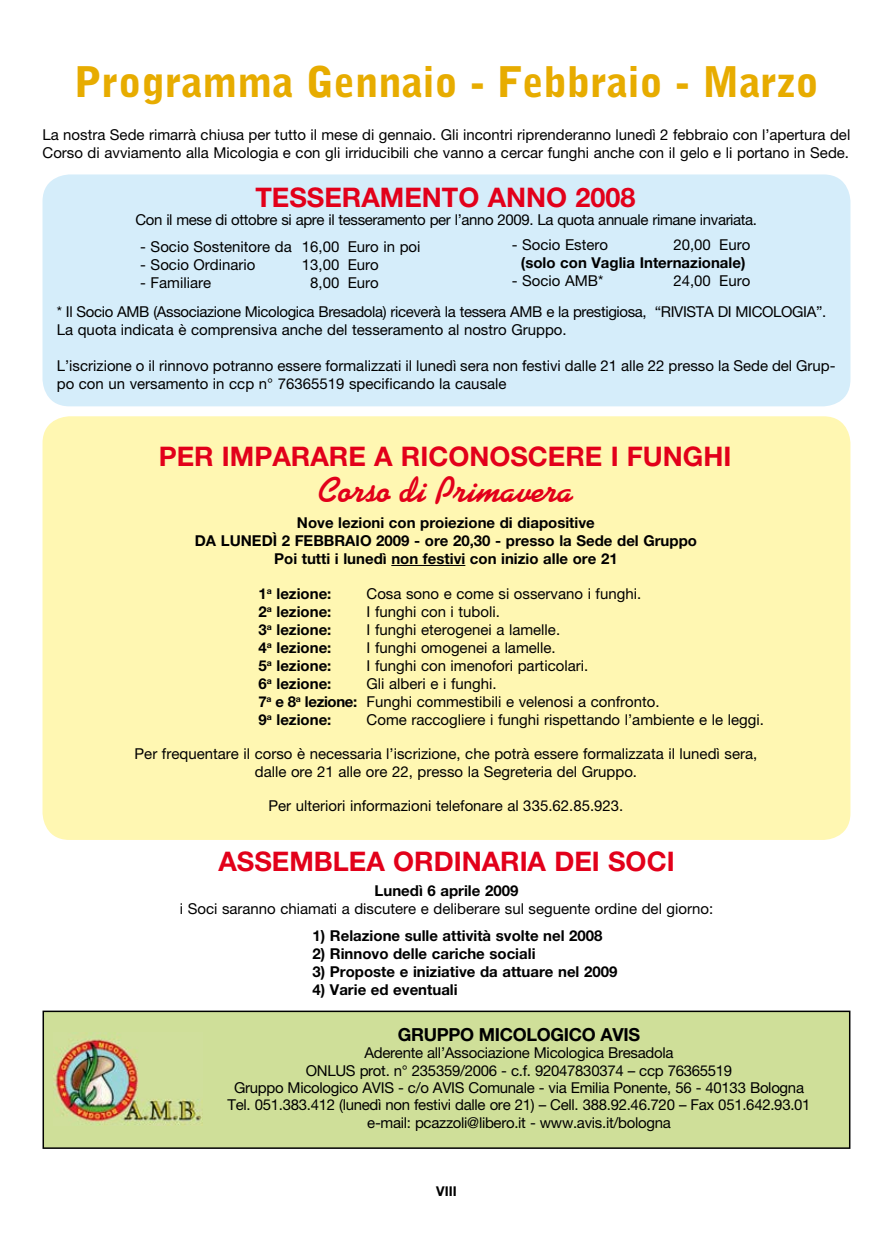
<style>
.page{position:relative;width:893px;height:1234px;background:#fff}
.page>*{position:absolute;margin:0;border:0;box-sizing:border-box;transform-origin:0 0}
.t1{font:900 42px "Bell Gothic";color:#e7ac00}
.t2{font:700 36px "Kaufmann";color:#e2001a}
.t3{font:700 27px "Helvetica Neue";color:#e2001a}
.t4{font:700 18px "Helvetica Neue";letter-spacing:-.02em;color:#000}
.t5{font:15px/18px "Helvetica Neue";color:#000}
.t6{font:700 15px/18px "Helvetica Neue";color:#000;text-align:center}
.t7{font:15px/17.2px "Helvetica Neue";letter-spacing:-.02em;color:#000;text-align:center}
.t8{font:15px/18px "Helvetica Neue";letter-spacing:-.025em;color:#000}
.t9{font:700 13.5px "Helvetica Neue";color:#000}
.s1{font-weight:700}
</style>
<div class="page">
<div style="left:43px;top:1011px;width:807px;height:136px;background:#cfdf99"></div>
<div style="left:43px;top:1010px;width:807px;height:138px;border:2px solid #000"></div>
<img style="left:54px;top:1039px;width:149px;height:86px">
<div style="left:43px;top:416px;width:807px;height:423px;background:#fff7b2;border-radius:27px"></div>
<hr style="left:391px;top:565px;width:74px;height:1px;background:#000">
<div style="left:43px;top:174px;width:807px;height:232px;background:#d5edfa;border-radius:27px"></div>
<h1 class="t1" style="left:74px;top:57px;width:746px">Programma Gennaio - Febbraio - Marzo</h1>
<p class="t5" style="left:43px;top:125px;width:809px">La nostra Sede rimarrà chiusa per tutto il mese di gennaio. Gli incontri riprenderanno lunedì 2 febbraio con l’apertura del<br>Corso di avviamento alla Micologia e con gli irriducibili che vanno a cercar funghi anche con il gelo e li portano in Sede.</p>
<h3 class="t3" style="left:255px;top:180px;width:20px">tesseramento</h3>
<h3 class="t3" style="left:488px;top:180px;width:21px">anno</h3>
<h3 class="t3" style="left:575px;top:180px;width:62px">2008</h3>
<p class="t8" style="left:135px;top:210px;width:623px">Con il mese di ottobre si apre il tesseramento per l’anno 2009. La quota annuale rimane invariata.</p>
<p class="t5" style="left:140px;top:237px;width:282px">- Socio Sostenitore da 16,00 Euro in poi</p>
<p class="t5" style="left:140px;top:255px;width:117px">- Socio Ordinario</p>
<p class="t5" style="left:302px;top:255px;width:79px">13,00 Euro</p>
<p class="t5" style="left:140px;top:273px;width:72px">- Familiare</p>
<p class="t5" style="left:310px;top:273px;width:70px">8,00 Euro</p>
<p class="t5" style="left:512px;top:236px;width:98px">- Socio Estero</p>
<p class="t5" style="left:673px;top:236px;width:79px">20,00 Euro</p>
<p class="t6" style="left:521px;top:254px;width:226px">(solo con Vaglia Internazionale)</p>
<p class="t5" style="left:512px;top:272px;width:93px">- Socio AMB*</p>
<p class="t5" style="left:673px;top:272px;width:79px">24,00 Euro</p>
<p class="t8" style="left:57px;top:302px;width:771px">* Il Socio AMB (Associazione Micologica Bresadola) riceverà la tessera AMB e la prestigiosa, “RIVISTA DI MICOLOGIA”.<br>La quota indicata è comprensiva anche del tesseramento al nostro Gruppo.</p>
<p class="t5" style="left:57px;top:356px;width:780px">L’iscrizione o il rinnovo potranno essere formalizzati il lunedì sera non festivi dalle 21 alle 22 presso la Sede del Grup&shy;po con un versamento in ccp n° 76365519 specificando la causale</p>
<h3 class="t3" style="left:159px;top:440px;width:574px">PER IMPARARE A RICONOSCERE I FUNGHI</h3>
<h2 class="t2" style="left:319px;top:469px;width:256px">Corso di Primavera</h2>
<p class="t6" style="left:195px;top:513px;width:504px">Nove lezioni con proiezione di diapositive<br>DA LUNEDÌ 2 FEBBRAIO 2009 - ore 20,30 - presso la Sede del Gruppo<br>Poi tutti i lunedì non festivi con inizio alle ore 21</p>
<p class="t6" style="left:259px;top:583px;width:74px">1<sup>a</sup> lezione:</p>
<p class="t5" style="left:367px;top:583px;width:276px">Cosa sono e come si osservano i funghi.</p>
<p class="t6" style="left:259px;top:601px;width:74px">2<sup>a</sup> lezione:</p>
<p class="t5" style="left:367px;top:601px;width:135px">I funghi con i tuboli.</p>
<p class="t6" style="left:259px;top:619px;width:74px">3<sup>a</sup> lezione:</p>
<p class="t5" style="left:367px;top:619px;width:195px">I funghi eterogenei a lamelle.</p>
<p class="t6" style="left:259px;top:637px;width:74px">4<sup>a</sup> lezione:</p>
<p class="t5" style="left:367px;top:637px;width:191px">I funghi omogenei a lamelle.</p>
<p class="t6" style="left:259px;top:655px;width:74px">5<sup>a</sup> lezione:</p>
<p class="t5" style="left:367px;top:655px;width:223px">I funghi con imenofori particolari.</p>
<p class="t6" style="left:259px;top:673px;width:74px">6<sup>a</sup> lezione:</p>
<p class="t5" style="left:259px;top:673px;width:402px;text-indent:108px">Gli alberi e i funghi.<br><span class="s1">7</span><sup>a</sup> <span class="s1">e 8</span><sup>a</sup> <span class="s1">lezione:</span> Funghi commestibili e velenosi a confronto.<br><span class="s1">9</span><sup>a</sup> <span class="s1">lezione:</span></p>
<p class="t5" style="left:367px;top:709px;width:399px">Come raccogliere i funghi rispettando l’ambiente e le leggi.</p>
<p class="t5" style="left:135px;top:744px;width:624px;text-align:center">Per frequentare il corso è necessaria l’iscrizione, che potrà essere formalizzata il lunedì sera, dalle ore 21 alle ore 22, presso la Segreteria del Gruppo.</p>
<p class="t5" style="left:268px;top:796px;width:356px">Per ulteriori informazioni telefonare al 335.62.85.923.</p>
<h3 class="t3" style="left:218px;top:844px;width:20px">assemblea</h3>
<h3 class="t3" style="left:393px;top:844px;width:18px">ordinaria</h3>
<h3 class="t3" style="left:554px;top:844px;width:15px">dei</h3>
<h3 class="t3" style="left:608px;top:844px;width:18px">soci</h3>
<p class="t6" style="left:375px;top:881px;width:145px">Lunedì 6 aprile 2009</p>
<p class="t5" style="left:180px;top:899px;width:535px">i Soci saranno chiamati a discutere e deliberare sul seguente ordine del giorno:</p>
<p class="t6" style="left:313px;top:926px;width:291px">1) Relazione sulle attività svolte nel 2008</p>
<p class="t6" style="left:313px;top:944px;width:224px">2) Rinnovo delle cariche sociali</p>
<p class="t6" style="left:313px;top:962px;width:306px">3) Proposte e iniziative da attuare nel 2009</p>
<p class="t6" style="left:313px;top:980px;width:147px">4) Varie ed eventuali</p>
<p class="t4" style="left:398px;top:1023px;width:244px">GRUPPO MICOLOGICO AVIS</p>
<p class="t7" style="left:227px;top:1043px;width:585px">Aderente all’Associazione Micologica Bresadola<br>ONLUS prot. n° 235359/2006 - c.f. 92047830374 – ccp 76365519<br>Gruppo Micologico AVIS - c/o AVIS Comunale - via Emilia Ponente, 56 - 40133 Bologna Tel. 051.383.412 (lunedì non festivi dalle ore 21) – Cell. 388.92.46.720 – Fax 051.642.93.01 e-mail: pcazzoli@libero.it - www.avis.it/bologna</p>
<p class="t9" style="left:436px;top:1182px;width:22px">VIII</p>
</div>
